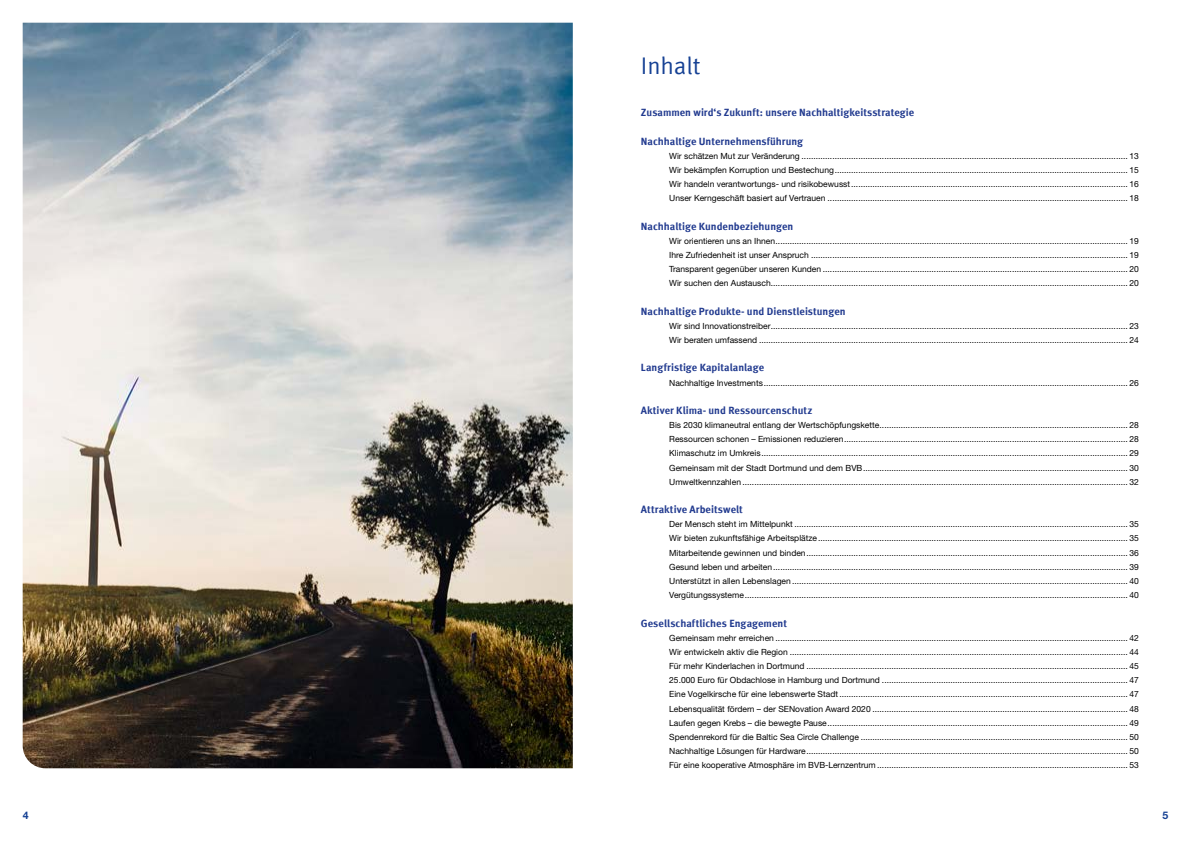
<style>
.page{position:relative;width:1191px;height:842px;background:#fff}
.page>*{position:absolute;margin:0;border:0;box-sizing:border-box;transform-origin:0 0}
.t1{font:24px "Meta Offc Pro Norm";color:#164194}
.t2{font:700 10.5px "Meta Offc Pro";color:#213a8f}
.t3{font:700 10.5px "Helvetica Neue LTW1 G";color:#164194}
.t4{font:8.5px/14.2px "Helvetica Neue LTW1 G";color:#000;text-align:justify}
</style>
<div class="page">
<img style="left:23px;top:23px;width:550px;height:745px">
<h1 class="t1" style="left:641px;top:47px;width:61px">Inhalt</h1>
<p class="t2" style="left:641px;top:104px;width:275px">Zusammen wird‘s Zukunft: unsere Nachhaltigkeitsstrategie</p>
<p class="t2" style="left:641px;top:133px;width:164px">Nachhaltige Unternehmensführung</p>
<p class="t4" style="left:669px;top:149px;width:471px">Wir schätzen Mut zur Veränderung .......................................................................................................................................... 13<br>Wir bekämpfen Korruption und Bestechung............................................................................................................................ 15<br>Wir handeln verantwortungs- und risikobewusst..................................................................................................................... 16<br>Unser Kerngeschäft basiert auf Vertrauen ............................................................................................................................... 18</p>
<p class="t2" style="left:641px;top:218px;width:154px">Nachhaltige Kundenbeziehungen</p>
<p class="t4" style="left:669px;top:234px;width:471px">Wir orientieren uns an Ihnen..................................................................................................................................................... 19<br>Ihre Zufriedenheit ist unser Anspruch ...................................................................................................................................... 19<br>Transparent gegenüber unseren Kunden ................................................................................................................................. 20<br>Wir suchen den Austausch....................................................................................................................................................... 20</p>
<p class="t2" style="left:641px;top:303px;width:206px">Nachhaltige Produkte- und Dienstleistungen</p>
<p class="t4" style="left:669px;top:319px;width:471px">Wir sind Innovationstreiber....................................................................................................................................................... 23<br>Wir beraten umfassend ............................................................................................................................................................ 24</p>
<p class="t2" style="left:641px;top:359px;width:125px">Langfristige Kapitalanlage</p>
<p class="t4" style="left:669px;top:375px;width:471px">Nachhaltige Investments.......................................................................................................................................................... 26</p>
<p class="t2" style="left:641px;top:402px;width:173px">Aktiver Klima- und Ressourcenschutz</p>
<p class="t4" style="left:669px;top:418px;width:471px">Bis 2030 klimaneutral entlang der Wertschöpfungskette......................................................................................................... 28<br>Ressourcen schonen – Emissionen reduzieren........................................................................................................................ 28<br>Klimaschutz im Umkreis........................................................................................................................................................... 29<br>Gemeinsam mit der Stadt Dortmund und dem BVB................................................................................................................ 30<br>Umweltkennzahlen ................................................................................................................................................................... 32</p>
<p class="t2" style="left:641px;top:501px;width:104px">Attraktive Arbeitswelt</p>
<p class="t4" style="left:669px;top:517px;width:471px">Der Mensch steht im Mittelpunkt ............................................................................................................................................. 35<br>Wir bieten zukunftsfähige Arbeitsplätze ................................................................................................................................... 35<br>Mitarbeitende gewinnen und binden........................................................................................................................................ 36<br>Gesund leben und arbeiten...................................................................................................................................................... 39<br>Unterstützt in allen Lebenslagen .............................................................................................................................................. 40<br>Vergütungssysteme.................................................................................................................................................................. 40</p>
<p class="t2" style="left:641px;top:615px;width:148px">Gesellschaftliches Engagement</p>
<p class="t4" style="left:669px;top:630px;width:471px">Gemeinsam mehr erreichen ..................................................................................................................................................... 42<br>Wir entwickeln aktiv die Region ............................................................................................................................................... 44<br>Für mehr Kinderlachen in Dortmund ........................................................................................................................................ 45<br>25.000 Euro für Obdachlose in Hamburg und Dortmund ........................................................................................................ 47<br>Eine Vogelkirsche für eine lebenswerte Stadt .......................................................................................................................... 47<br>Lebensqualität fördern – der SENovation Award 2020 ............................................................................................................ 48<br>Laufen gegen Krebs – die bewegte Pause............................................................................................................................... 49<br>Spendenrekord für die Baltic Sea Circle Challenge ................................................................................................................. 50<br>Nachhaltige Lösungen für Hardware........................................................................................................................................ 50<br>Für eine kooperative Atmosphäre im BVB-Lernzentrum .......................................................................................................... 53</p>
<p class="t3" style="left:23px;top:809px;width:7px">4</p>
<p class="t3" style="left:1162px;top:809px;width:7px">5</p>
</div>
